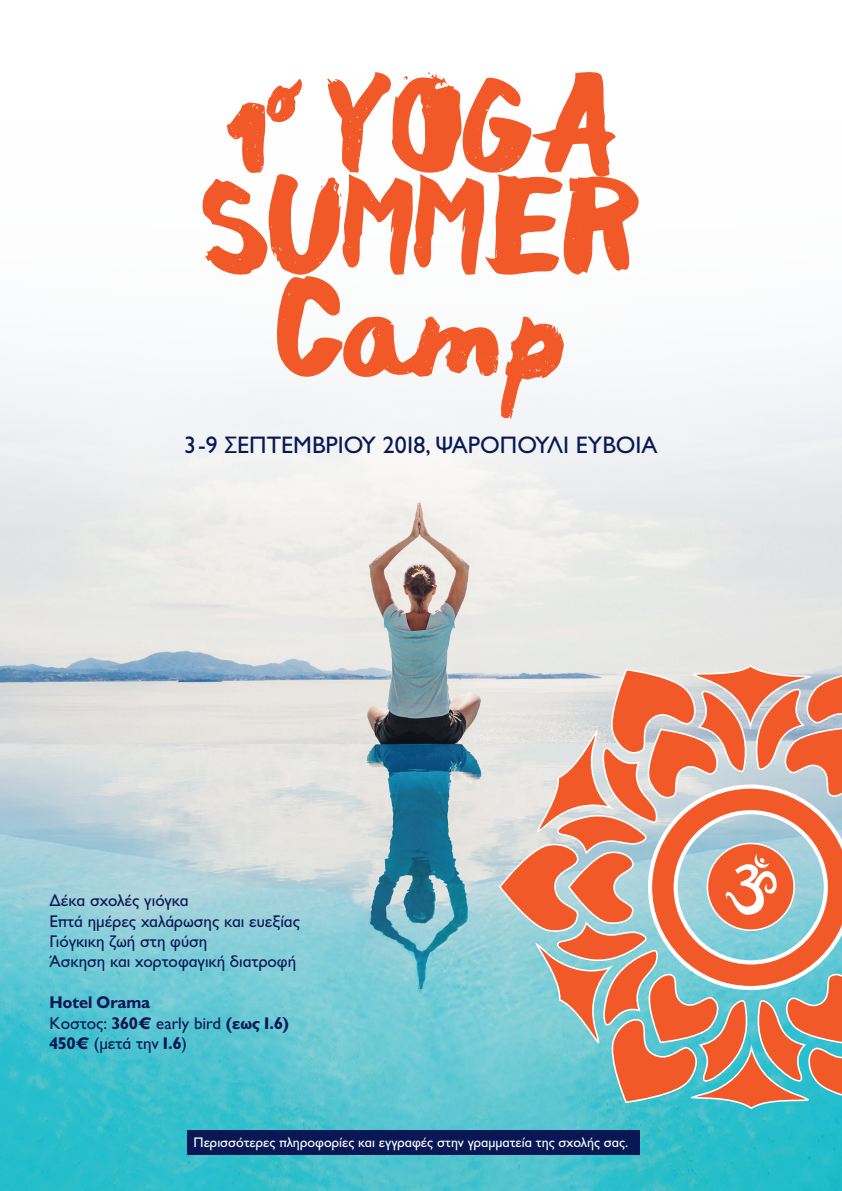
<style>
.page{position:relative;width:842px;height:1191px;background:#fff}
.page>*{position:absolute;margin:0;border:0;box-sizing:border-box;transform-origin:0 0}
.t1{font:150.7px "chocoleta";color:#f15929}
.t2{font:129.3px "chocoleta";color:#f15929}
.t3{font:75.4px "chocoleta";color:#f15929}
.t4{font:24px "Gill Sans Hel";color:#091855}
.t5{font:17px/20.4px "Gill Sans Hel";color:#091855}
.t6{font:700 17px/20.4px "Gill Sans Hel";color:#091855}
.t7{font:14px "Gill Sans Hel";color:#fff}
.s1{font-weight:400}
</style>
<div class="page">
<img style="left:0;top:530px;width:842px;height:661px">
<svg style="left:499px;top:665px;width:343px;height:444px;background:#c7a595"></svg>
<div style="left:187px;top:1130px;width:452px;height:25px;background:#091855"></div>
<h2 class="t2" style="left:327px;top:71px;width:291px">YOGA</h2>
<h3 class="t3" style="left:266px;top:62px;width:32px">o</h3>
<h1 class="t1" style="left:226px;top:54px;width:42px">1</h1>
<h2 class="t2" style="left:202px;top:173px;width:439px">SUMMER</h2>
<h2 class="t2" style="left:277px;top:275px;width:290px">Camp</h2>
<h3 class="t4" style="left:184px;top:433px;width:471px">-93 σεπτεμβριου 2018, ψαροπ ουλι ευβοια</h3>
<p class="t5" style="left:50px;top:890px;width:252px">Δέκα σχολές γιόγκα<br>Επτά ημέρες χαλάρωσης και ευεξίας<br>Γιόγκικη ζωή στη φύση<br>Άσκηση και χορτοφαγική διατροφή</p>
<p class="t6" style="left:50px;top:992px;width:241px">Hotel Orama<br><span class="s1">Κοστος:</span> 360€ <span class="s1">early bird</span> (εως 1.6(<br>450€ <span class="s1">(μετά την</span> 1.6<span class="s1">(</span></p>
<p class="t7" style="left:193px;top:1135px;width:436px">Περισσότερες πληροφορίες και εγγραφές στην γραμματεία της σχολής σας.</p>
</div>
